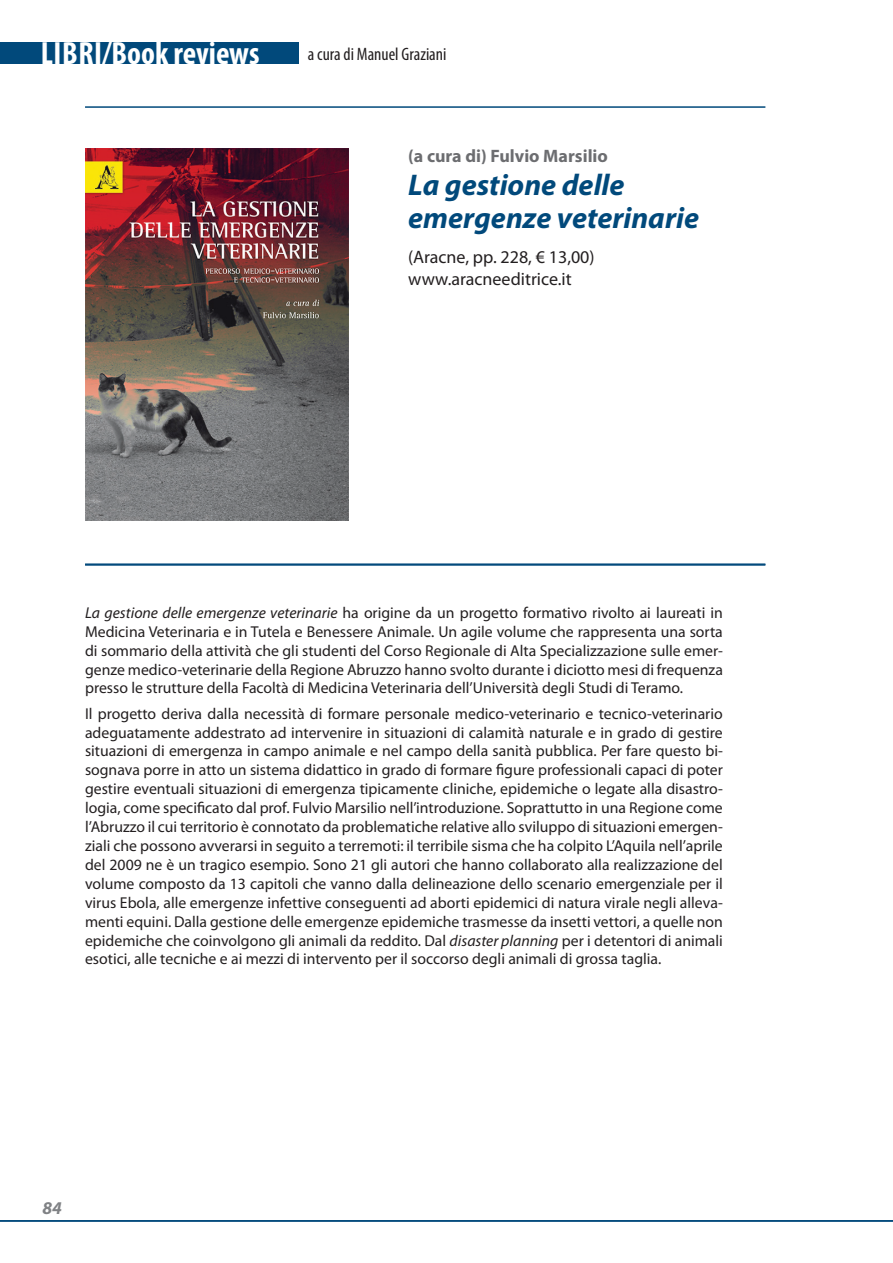
<style>
.page{position:relative;width:893px;height:1263px;background:#fff}
.page>*{position:absolute;margin:0;border:0;box-sizing:border-box;transform-origin:0 0}
.info_lavoro{font:700 condensed 32.25px "Myriad Pro";color:#fff}
.Titoli_grandi{font:italic 700 30px/33px "Myriad Pro";color:#01497b}
.info_lavoro-2{font:18px "Myriad Pro";color:#231f20}
.Titoli_grandi-2{font:700 18px "Myriad Pro";color:#6c6d70}
.info_lavoro-3{font:condensed 18px "Myriad Pro";color:#231f20}
.t1{font:italic 700 18px "Myriad Pro";color:#808285}
.Testo_IT{font:15.75px/18.9px "Myriad Pro";color:#231f20;text-align:justify}
.s1{font-style:italic}
</style>
<div class="page">
<hr style="left:85px;top:563px;width:680px;height:2px;background:#01497b">
<hr style="left:0;top:1220px;width:893px;height:1px;background:#01497b">
<hr style="left:85px;top:106px;width:680px;height:2px;background:#01497b">
<div style="left:0;top:43px;width:299px;height:21px;background:#01497b"></div>
<hr style="left:85px;top:564px;width:680px;height:2px;background:#01497b">
<img style="left:85px;top:149px;width:263px;height:371px">
<p class="info_lavoro" style="left:41px;top:33px;width:220px">LIBRI/Book reviews</p>
<p class="info_lavoro-3" style="left:308px;top:43px;width:140px">a cura di Manuel Graziani</p>
<p class="Titoli_grandi-2" style="left:408px;top:145px;width:201px">(a cura di) Fulvio Marsilio</p>
<p class="Titoli_grandi" style="left:408px;top:168px;width:292px">La gestione delle emergenze veterinarie</p>
<p class="info_lavoro-2" style="left:408px;top:246px;width:188px">(Aracne, pp. 228, € 13,00)</p>
<p class="info_lavoro-2" style="left:408px;top:268px;width:165px">www.aracneeditrice.it</p>
<p class="Testo_IT" style="left:85px;top:603px;width:639px"><span class="s1">La gestione delle emergenze veterinarie</span> ha origine da un progetto formativo rivolto ai laureati in Medicina Veterinaria e in Tutela e Benessere Animale. Un agile volume che rappresenta una sorta di sommario della attività che gli studenti del Corso Regionale di Alta Specializzazione sulle emer&shy;genze medico-veterinarie della Regione Abruzzo hanno svolto durante i diciotto mesi di frequenza presso le strutture della Facoltà di Medicina Veterinaria dell’Università degli Studi di Teramo.</p>
<p class="Testo_IT" style="left:85px;top:704px;width:639px">Il progetto deriva dalla necessità di formare personale medico-veterinario e tecnico-veterinario adeguatamente addestrato ad intervenire in situazioni di calamità naturale e in grado di gestire situazioni di emergenza in campo animale e nel campo della sanità pubblica. Per fare questo bi&shy;sognava porre in atto un sistema didattico in grado di formare figure professionali capaci di poter gestire eventuali situazioni di emergenza tipicamente cliniche, epidemiche o legate alla disastro&shy;logia, come specificato dal prof. Fulvio Marsilio nell’introduzione. Soprattutto in una Regione come l’Abruzzo il cui territorio è connotato da problematiche relative allo sviluppo di situazioni emergen&shy;ziali che possono avverarsi in seguito a terremoti: il terribile sisma che ha colpito L’Aquila nell’aprile del 2009 ne è un tragico esempio. Sono 21 gli autori che hanno collaborato alla realizzazione del volume composto da 13 capitoli che vanno dalla delineazione dello scenario emergenziale per il virus Ebola, alle emergenze infettive conseguenti ad aborti epidemici di natura virale negli alleva&shy;menti equini. Dalla gestione delle emergenze epidemiche trasmesse da insetti vettori, a quelle non epidemiche che coinvolgono gli animali da reddito. Dal <span class="s1">disaster planning</span> per i detentori di animali esotici, alle tecniche e ai mezzi di intervento per il soccorso degli animali di grossa taglia.</p>
<p class="t1" style="left:43px;top:1196px;width:21px">84</p>
</div>
